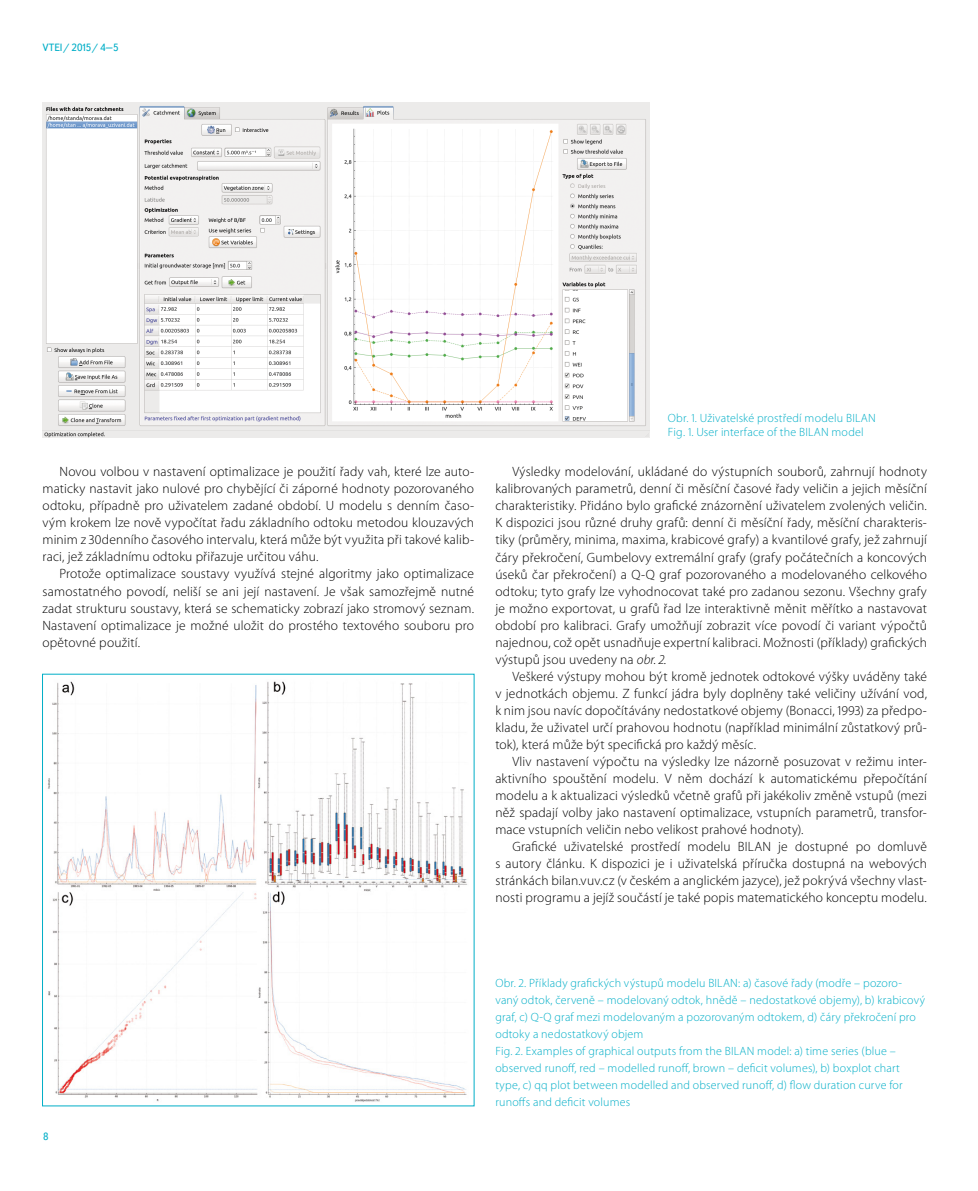
<style>
.page{position:relative;width:978px;height:1191px;background:#fff}
.page>*{position:absolute;margin:0;border:0;box-sizing:border-box;transform-origin:0 0}
.t1{font:300 13.5px/17px "Myriad Pro";letter-spacing:.01em;color:#000;text-align:justify}
.t2{font:300 12px/17px "Myriad Pro";letter-spacing:.015em;color:#00aec7}
.t3{font:10.5px "Textbook New";color:#00aec7}
.s1{font-style:italic}
</style>
<div class="page">
<img style="left:43px;top:102px;width:607px;height:335px">
<img style="left:48px;top:681px;width:419px;height:421px">
<p class="t3" style="left:43px;top:41px;width:78px">VTEI/ 2015/ 4–5</p>
<p class="t1" style="left:43px;top:463px;width:433px;text-indent:17px">Novou volbou v nastavení optimalizace je použití řady vah, které lze auto&shy;maticky nastavit jako nulové pro chybějící či záporné hodnoty pozorovaného odtoku, případně pro uživatelem zadané období. U modelu s denním časo&shy;vým krokem lze nově vypočítat řadu základního odtoku metodou klouzavých minim z 30denního časového intervalu, která může být využita při takové kalib&shy;raci, jež základnímu odtoku přiřazuje určitou váhu.</p>
<p class="t1" style="left:43px;top:565px;width:433px;text-indent:17px">Protože optimalizace soustavy využívá stejné algoritmy jako optimalizace samostatného povodí, neliší se ani její nastavení. Je však samozřejmě nutné zadat strukturu soustavy, která se schematicky zobrazí jako stromový seznam.<br>Nastavení optimalizace je možné uložit do prostého textového souboru pro opětovné použití.</p>
<p class="t2" style="left:668px;top:410px;width:209px;line-height:14.4px">Obr. 1. Uživatelské prostředí modelu BILAN<br>Fig. 1. User interface of the BILAN model</p>
<p class="t1" style="left:495px;top:463px;width:433px;text-indent:17px">Výsledky modelování, ukládané do výstupních souborů, zahrnují hodnoty kalibrovaných parametrů, denní či měsíční časové řady veličin a jejich měsíční charakteristiky. Přidáno bylo grafické znázornění uživatelem zvolených veličin.<br>K dispozici jsou různé druhy grafů: denní či měsíční řady, měsíční charakteris&shy;tiky (průměry, minima, maxima, krabicové grafy) a kvantilové grafy, jež zahrnují čáry překročení, Gumbelovy extremální grafy (grafy počátečních a koncových úseků čar překročení) a Q-Q graf pozorovaného a modelovaného celkového odtoku; tyto grafy lze vyhodnocovat také pro zadanou sezonu. Všechny grafy je možno exportovat, u grafů řad lze interaktivně měnit měřítko a nastavovat období pro kalibraci. Grafy umožňují zobrazit více povodí či variant výpočtů najednou, což opět usnadňuje expertní kalibraci. Možnosti (příklady) grafických výstupů jsou uvedeny na <span class="s1">obr. 2.</span></p>
<p class="t1" style="left:495px;top:667px;width:433px;text-indent:17px">Veškeré výstupy mohou být kromě jednotek odtokové výšky uváděny také v jednotkách objemu. Z funkcí jádra byly doplněny také veličiny užívání vod, k nim jsou navíc dopočítávány nedostatkové objemy (Bonacci, 1993) za předpo&shy;kladu, že uživatel určí prahovou hodnotu (například minimální zůstatkový prů&shy;tok), která může být specifická pro každý měsíc.</p>
<p class="t1" style="left:495px;top:752px;width:433px;text-indent:17px">Vliv nastavení výpočtu na výsledky lze názorně posuzovat v režimu inter&shy;aktivního spouštění modelu. V něm dochází k automatickému přepočítání modelu a k aktualizaci výsledků včetně grafů při jakékoliv změně vstupů (mezi něž spadají volby jako nastavení optimalizace, vstupních parametrů, transfor&shy;mace vstupních veličin nebo velikost prahové hodnoty).</p>
<p class="t1" style="left:495px;top:837px;width:433px;text-indent:17px">Grafické uživatelské prostředí modelu BILAN je dostupné po domluvě s autory článku. K dispozici je i uživatelská příručka dostupná na webových stránkách bilan.vuv.cz (v českém a anglickém jazyce), jež pokrývá všechny vlast&shy;nosti programu a jejíž součástí je také popis matematického konceptu modelu.</p>
<p class="t3" style="left:43px;top:1130px;width:7px">8</p>
<p class="t2" style="left:495px;top:974px;width:431px">Obr. 2. Příklady grafických výstupů modelu BILAN: a) časové řady (modře – pozoro&shy;vaný odtok, červeně – modelovaný odtok, hnědě – nedostatkové objemy), b) krabicový graf, c) Q-Q graf mezi modelovaným a pozorovaným odtokem, d) čáry překročení pro odtoky a nedostatkový objem<br>Fig. 2. Examples of graphical outputs from the BILAN model: a) time series (blue – observed runoff, red – modelled runoff, brown – deficit volumes), b) boxplot chart type, c) qq plot between modelled and observed runoff, d) flow duration curve for runoffs and deficit volumes</p>
</div>
